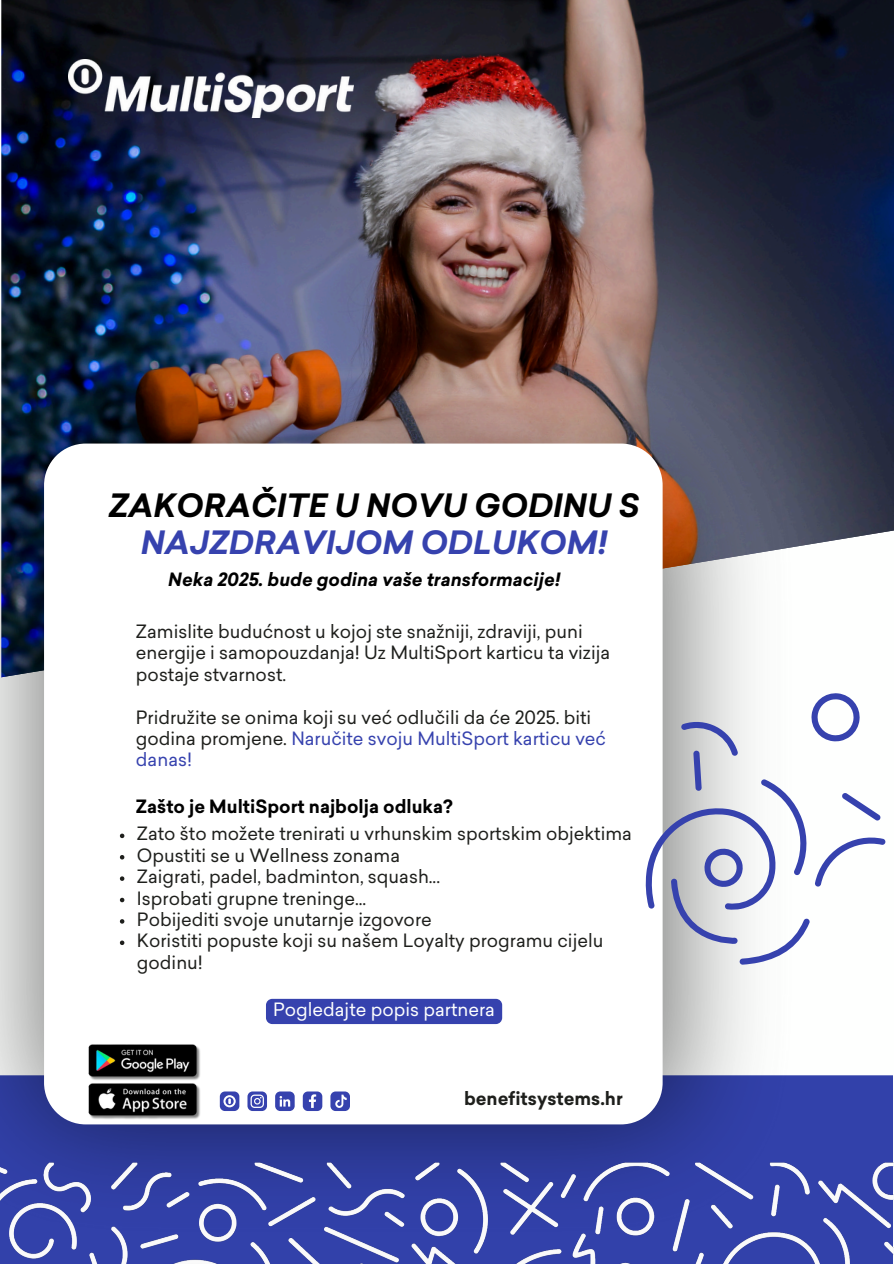
<style>
.page{position:relative;width:894px;height:1264px;background:#fff}
.page>*{position:absolute;margin:0;border:0;box-sizing:border-box;transform-origin:0 0}
.t1{font:italic 700 31.5px/37.2px "Sailec";color:#000;text-align:center}
.t2{font:18px/21.3px "Sailec";color:#1e1f1c}
.t3{font:italic 700 18px "Sailec";color:#000}
.t4{font:700 18px "Sailec";color:#000}
.t5{font:18px "Sailec";color:#fefffe}
.t6{font:700 18px "Sailec";color:#1e1f1c}
.s1{color:#3642ae}
</style>
<div class="page">
<img style="left:1px;top:0;width:892px;height:528px">
<div style="left:806px;top:1075px;width:86px;height:80px;background:#3241aa"></div>
<img style="left:0;top:341px;width:806px;height:814px">
<svg style="left:44px;top:443px;width:618px;height:681px"></svg>
<img style="left:0;top:1155px;width:893px;height:108px">
<div style="left:220px;top:1091px;width:19px;height:19px;background:#3642ae;border-radius:5px"></div>
<svg style="left:223px;top:1095px;width:13px;height:12px"></svg>
<div style="left:247px;top:1091px;width:20px;height:19px;background:#3642ae;border-radius:5px"></div>
<svg style="left:250px;top:1094px;width:14px;height:13px"></svg>
<div style="left:275px;top:1091px;width:19px;height:19px;background:#3642ae;border-radius:5px"></div>
<svg style="left:279px;top:1096px;width:11px;height:10px"></svg>
<div style="left:303px;top:1091px;width:19px;height:19px;background:#3642ae;border-radius:5px"></div>
<svg style="left:309px;top:1094px;width:7px;height:13px"></svg>
<div style="left:330px;top:1091px;width:20px;height:19px;background:#3642ae;border-radius:5px"></div>
<svg style="left:335px;top:1094px;width:11px;height:13px"></svg>
<img style="left:84px;top:1040px;width:122px;height:38px">
<img style="left:84px;top:1078px;width:122px;height:46px">
<img style="left:68px;top:59px;width:285px;height:59px">
<svg style="left:645px;top:693px;width:240px;height:271px"></svg>
<svg style="left:120px;top:833px;width:4px;height:5px"></svg>
<svg style="left:120px;top:855px;width:4px;height:4px"></svg>
<svg style="left:120px;top:876px;width:4px;height:4px"></svg>
<svg style="left:120px;top:897px;width:4px;height:5px"></svg>
<svg style="left:120px;top:919px;width:4px;height:4px"></svg>
<svg style="left:120px;top:940px;width:4px;height:5px"></svg>
<div style="left:266px;top:998px;width:236px;height:26px;background:#3642ae;border-radius:6px"></div>
<h2 class="t1" style="left:109px;top:490px;width:532px">ZAKORAČITE U NOVU GODINU S<br><span class="s1">NAJZDRAVIJOM ODLUKOM!</span></h2>
<p class="t3" style="left:168px;top:572px;width:394px">Neka 2025. bude godina vaše transformacije!</p>
<p class="t2" style="left:136px;top:623px;width:475px">Zamislite budućnost u kojoj ste snažniji, zdraviji, puni energije i samopouzdanja! Uz MultiSport karticu ta vizija postaje stvarnost.</p>
<h1 class="t2" style="left:136px;top:708px;width:471px">Pridružite se onima koji su već odlučili da će 2025. biti godina promjene. <span class="s1">Naručite svoju MultiSport karticu već danas!</span></h1>
<p class="t4" style="left:136px;top:799px;width:318px">Zašto je MultiSport najbolja odluka?</p>
<p class="t2" style="left:137px;top:825px;width:496px">Zato što možete trenirati u vrhunskim sportskim objektima</p>
<h2 class="t2" style="left:137px;top:846px;width:264px">Opustiti se u Wellness zonama</h2>
<p class="t2" style="left:137px;top:868px;width:304px">Zaigrati, padel, badminton, squash...</p>
<p class="t2" style="left:137px;top:889px;width:231px">Isprobati grupne treninge...</p>
<p class="t2" style="left:137px;top:910px;width:296px">Pobijediti svoje unutarnje izgovore</p>
<p class="t2" style="left:137px;top:932px;width:467px">Koristiti popuste koji su našem Loyalty programu cijelu godinu!</p>
<p class="t5" style="left:273px;top:1002px;width:223px">Pogledajte popis partnera</p>
<p class="t6" style="left:464px;top:1091px;width:160px">benefitsystems.hr</p>
</div>
